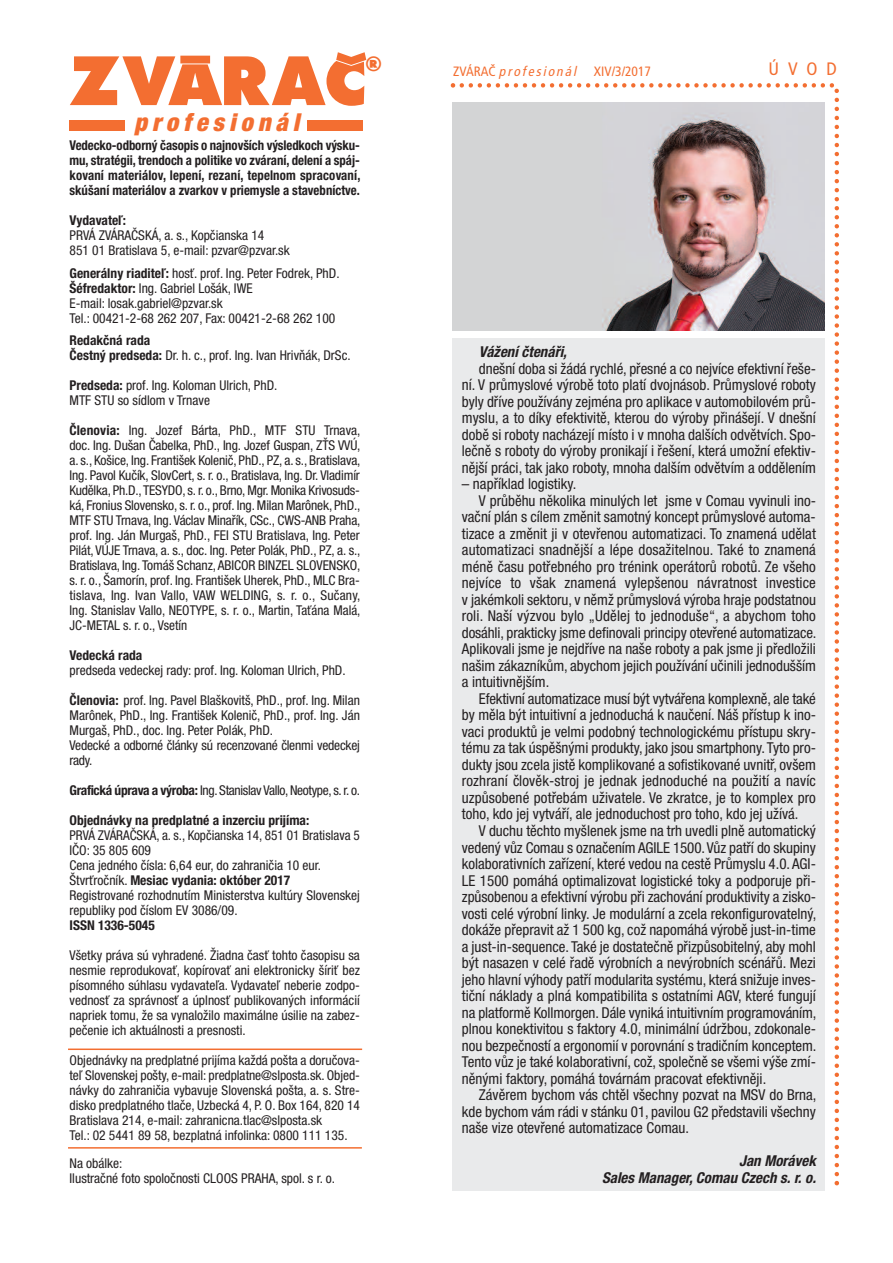
<style>
.page{position:relative;width:893px;height:1263px;background:#fff}
.page>*{position:absolute;margin:0;border:0;box-sizing:border-box;transform-origin:0 0}
.t1{font:800 73.05px "Futura PCE";color:#f36e31}
.t2{font:italic 900 condensed 24.75px "Helvetica Neue LT Com";letter-spacing:.2em;color:#f36e31}
.t3{font:800 21.6px "Futura PCE";color:#f36e31}
.t4{font:condensed 18px "Frutiger LT Com";color:#f36e31}
.t5{font:condensed 15px/16.5px "Helvetica Neue LT Com";color:#231f20;text-align:justify}
.t6{font:italic 700 condensed 15px/16.5px "Helvetica Neue LT Com";color:#231f20;text-align:right}
.t7{font:condensed 13.5px/15px "Helvetica Neue LT Com";color:#231f20}
.t8{font:700 condensed 13.5px/15px "Helvetica Neue LT Com";color:#231f20;text-align:justify;scale:.95 1}
.t9{font:700 condensed 13.5px "Helvetica Neue LT Com";color:#231f20}
.t10{font:condensed 13.5px "Helvetica Neue LT Com";letter-spacing:-.025em;color:#231f20}
.t11{font:condensed 13.5px "Frutiger LT Com";color:#f36e31}
.s1{font-weight:700}
.s2{font-style:italic}
</style>
<div class="page">
<svg style="left:455px;top:83px;width:384px;height:1103px"></svg>
<svg style="left:834px;top:1181px;width:5px;height:4px"></svg>
<svg style="left:451px;top:83px;width:4px;height:5px"></svg>
<hr style="left:68px;top:1048px;width:294px;height:2px;background:#f36e31">
<hr style="left:68px;top:1147px;width:294px;height:1px;background:#f36e31">
<div style="left:70px;top:120px;width:55px;height:10px;background:#f36e31"></div>
<div style="left:308px;top:120px;width:55px;height:10px;background:#f36e31"></div>
<div style="left:453px;top:338px;width:372px;height:853px;background:#e9eaeb"></div>
<img style="left:453px;top:102px;width:372px;height:229px">
<h1 class="t1" style="left:70px;top:37px;width:297px">ZVĀRAČ</h1>
<h3 class="t3" style="left:365px;top:51px;width:18px">®</h3>
<h2 class="t2" style="left:134px;top:107px;width:167px">profesionál</h2>
<p class="t8" style="left:70px;top:138px;width:308px">Vedecko-odborný časopis o najnovších výsledkoch výsku&shy;mu, stratégii, trendoch a politike vo zváraní, delení a spáj&shy;kovaní materiálov, lepení, rezaní, tepelnom spracovaní, skúšaní materiálov a zvarkov v priemysle a stavebníctve.</p>
<p class="t9" style="left:70px;top:212px;width:58px">Vydavateľ:</p>
<p class="t7" style="left:70px;top:228px;width:222px">PRVÁ ZVÁRAČSKÁ, a. s., Kopčianska 14<br>851 01 Bratislava 5, e-mail: pzvar@pzvar.sk</p>
<p class="t7" style="left:70px;top:265px;width:272px"><span class="s1">Generálny riaditeľ:</span> hosť. prof. Ing. Peter Fodrek, PhD.<br><span class="s1">Šéfredaktor:</span> Ing. Gabriel Lošák, IWE<br>E-mail: losak.gabriel@pzvar.sk<br>Tel.: 00421-2-68 262 207, Fax: 00421-2-68 262 100</p>
<p class="t7" style="left:70px;top:333px;width:283px"><span class="s1">Redakčná rada<br>Čestný predseda:</span> Dr. h. c., prof. Ing. Ivan Hrivňák, DrSc.</p>
<p class="t7" style="left:70px;top:378px;width:209px"><span class="s1">Predseda:</span> prof. Ing. Koloman Ulrich, PhD.<br>MTF STU so sídlom v Trnave</p>
<p class="t7" style="left:70px;top:423px;width:292px;text-align:justify"><span class="s1">Členovia:</span> Ing. Jozef Bárta, PhD., MTF STU Trnava, doc. Ing. Dušan Čabelka, PhD., Ing. Jozef Guspan, ZŤS VVÚ, a. s., Košice, Ing. František Kolenič, PhD., PZ, a. s., Bratislava, Ing. Pavol Kučík, SlovCert, s. r. o., Bratislava, Ing. Dr. Vladimír Kudělka, Ph.D.,TESYDO, s. r. o., Brno, Mgr. Monika Krivosuds&shy;ká, Fronius Slovensko, s. r. o., prof. Ing. Milan Marônek, PhD., MTF STU Trnava, Ing. Václav Minařík, CSc., CWS-ANB Praha, prof. Ing. Ján Murgaš, PhD., FEI STU Bratislava, Ing. Peter Pilát, VÚJE Trnava, a. s., doc. Ing. Peter Polák, PhD., PZ, a. s., Bratislava, Ing. Tomáš Schanz, ABICOR BINZEL SLOVENSKO, s. r. o., Šamorín, prof. Ing. František Uherek, PhD., MLC Bra&shy;tislava, Ing. Ivan Vallo, VAW WELDING, s. r. o., Sučany, Ing. Stanislav Vallo, NEOTYPE, s. r. o., Martin, Taťána Malá, JC-METAL s. r. o., Vsetín</p>
<p class="t9" style="left:70px;top:647px;width:74px">Vedecká rada</p>
<p class="t7" style="left:70px;top:663px;width:278px">predseda vedeckej rady: prof. Ing. Koloman Ulrich, PhD.</p>
<p class="t7" style="left:70px;top:693px;width:292px"><span class="s1">Členovia:</span> prof. Ing. Pavel Blaškovitš, PhD., prof. Ing. Milan Marônek, PhD., Ing. František Kolenič, PhD., prof. Ing. Ján Murgaš, PhD., doc. Ing. Peter Polák, PhD.<br>Vedecké a odborné články sú recenzované členmi vedeckej rady.</p>
<p class="t10" style="left:70px;top:782px;width:292px"><span class="s1">Grafická úprava a výroba:</span> Ing.Stanislav Vallo,Neotype, s.r. o.</p>
<p class="t9" style="left:70px;top:812px;width:241px">Objednávky na predplatné a inzerciu prijíma:</p>
<p class="t7" style="left:70px;top:828px;width:292px">PRVÁ ZVÁRAČSKÁ, a. s., Kopčianska 14, 851 01 Bratislava 5<br>IČO: 35 805 609<br>Cena jedného čísla: 6,64 eur, do zahraničia 10 eur.<br>Štvrťročník. <span class="s1">Mesiac vydania: október 2017<br></span>Registrované rozhodnutím Ministerstva kultúry Slovenskej republiky pod číslom EV 3086/09.</p>
<p class="t9" style="left:70px;top:917px;width:87px">ISSN 1336-5045</p>
<p class="t7" style="left:70px;top:948px;width:292px;text-align:justify">Všetky práva sú vyhradené. Žiadna časť tohto časopisu sa nesmie reprodukovať, kopírovať ani elektronicky šíriť bez písomného súhlasu vydavateľa. Vydavateľ neberie zodpo&shy;vednosť za správnosť a úplnosť publikovaných informácií napriek tomu, že sa vynaložilo maximálne úsilie na zabez&shy;pečenie ich aktuálnosti a presnosti.</p>
<p class="t7" style="left:70px;top:1053px;width:292px">Objednávky na predplatné prijíma každá pošta a doručova&shy;teľ Slovenskej pošty, e-mail: predplatne@slposta.sk. Objed&shy;návky do zahraničia vybavuje Slovenská pošta, a. s. Stre&shy;disko predplatného tlače, Uzbecká 4, P. O. Box 164, 820 14<br>Bratislava 214, e-mail: zahranicna.tlac@slposta.sk<br>Tel.: 02 5441 89 58, bezplatná infolinka: 0800 111 135.</p>
<p class="t7" style="left:70px;top:1155px;width:267px">Na obálke:<br>Ilustračné foto spoločnosti CLOOS PRAHA, spol. s r. o.</p>
<p class="t11" style="left:453px;top:63px;width:199px">ZVÁRAČ <span class="s2">profesionál</span> XIV/3/2017</p>
<p class="t4" style="left:768px;top:58px;width:70px">ÚVOD</p>
<p class="t6" style="left:479px;top:344px;width:90px">Vážení čtenáři,</p>
<p class="t5" style="left:462px;top:360px;width:356px;text-indent:17px">dnešní doba si žádá rychlé, přesné a co nejvíce efektivní řeše&shy;ní. V průmyslové výrobě toto platí dvojnásob. Průmyslové roboty byly dříve používány zejména pro aplikace v automobilovém prů&shy;myslu, a to díky efektivitě, kterou do výroby přinášejí. V dnešní době si roboty nacházejí místo i v mnoha dalších odvětvích. Spo&shy;lečně s roboty do výroby pronikají i řešení, která umožní efektiv&shy;nější práci, tak jako roboty, mnoha dalším odvětvím a oddělením</p>
<p class="t5" style="left:462px;top:476px;width:116px">– například logistiky.</p>
<p class="t5" style="left:479px;top:492px;width:339px">V průběhu několika minulých let jsme v Comau vyvinuli ino-</p>
<p class="t5" style="left:462px;top:509px;width:355px">vační plán s cílem změnit samotný koncept průmyslové automa-</p>
<p class="t5" style="left:462px;top:525px;width:356px">tizace a změnit ji v otevřenou automatizaci. To znamená udělat</p>
<p class="t5" style="left:462px;top:542px;width:356px">automatizaci snadnější a lépe dosažitelnou. Také to znamená</p>
<p class="t5" style="left:462px;top:558px;width:356px">méně času potřebného pro trénink operátorů robotů. Ze všeho</p>
<p class="t5" style="left:462px;top:575px;width:356px">nejvíce to však znamená vylepšenou návratnost investice</p>
<p class="t5" style="left:462px;top:591px;width:356px">v jakémkoli sektoru, v němž průmyslová výroba hraje podstatnou</p>
<p class="t5" style="left:462px;top:608px;width:356px">roli. Naší výzvou bylo „Udělej to jednoduše“, a abychom toho</p>
<p class="t5" style="left:462px;top:624px;width:356px">dosáhli, prakticky jsme definovali principy otevřené automatizace.</p>
<p class="t5" style="left:462px;top:641px;width:356px">Aplikovali jsme je nejdříve na naše roboty a pak jsme ji předložili</p>
<p class="t5" style="left:462px;top:657px;width:356px">našim zákazníkům, abychom jejich používání učinili jednodušším</p>
<p class="t5" style="left:462px;top:674px;width:89px">a intuitivnějším.</p>
<p class="t5" style="left:479px;top:690px;width:339px">Efektivní automatizace musí být vytvářena komplexně, ale také</p>
<p class="t5" style="left:462px;top:707px;width:356px">by měla být intuitivní a jednoduchá k naučení. Náš přístup k ino-</p>
<p class="t5" style="left:462px;top:723px;width:356px">vaci produktů je velmi podobný technologickému přístupu skry-</p>
<p class="t5" style="left:462px;top:740px;width:356px">tému za tak úspěšnými produkty, jako jsou smartphony. Tyto pro-</p>
<p class="t5" style="left:462px;top:756px;width:356px">dukty jsou zcela jistě komplikované a sofistikované uvnitř, ovšem</p>
<p class="t5" style="left:462px;top:773px;width:356px">rozhraní člověk-stroj je jednak jednoduché na použití a navíc</p>
<p class="t5" style="left:462px;top:789px;width:356px">uzpůsobené potřebám uživatele. Ve zkratce, je to komplex pro</p>
<p class="t5" style="left:462px;top:806px;width:338px">toho, kdo jej vytváří, ale jednoduchost pro toho, kdo jej užívá.</p>
<p class="t5" style="left:479px;top:822px;width:339px">V duchu těchto myšlenek jsme na trh uvedli plně automatický</p>
<p class="t5" style="left:462px;top:839px;width:356px">vedený vůz Comau s označením AGILE 1500. Vůz patří do skupiny</p>
<p class="t5" style="left:462px;top:855px;width:356px">kolaborativních zařízení, které vedou na cestě Průmyslu 4.0. AGI-</p>
<p class="t5" style="left:462px;top:872px;width:356px">LE 1500 pomáhá optimalizovat logistické toky a podporuje při-</p>
<p class="t5" style="left:462px;top:888px;width:356px">způsobenou a efektivní výrobu při zachování produktivity a zisko-</p>
<p class="t5" style="left:462px;top:905px;width:356px">vosti celé výrobní linky. Je modulární a zcela rekonfigurovatelný,</p>
<p class="t5" style="left:462px;top:921px;width:356px">dokáže přepravit až 1 500 kg, což napomáhá výrobě just-in-time</p>
<p class="t5" style="left:462px;top:938px;width:356px">a just-in-sequence. Také je dostatečně přizpůsobitelný, aby mohl</p>
<p class="t5" style="left:462px;top:954px;width:356px">být nasazen v celé řadě výrobních a nevýrobních scénářů. Mezi</p>
<p class="t5" style="left:462px;top:971px;width:356px">jeho hlavní výhody patří modularita systému, která snižuje inves-</p>
<p class="t5" style="left:462px;top:987px;width:356px">tiční náklady a plná kompatibilita s ostatními AGV, které fungují</p>
<p class="t5" style="left:462px;top:1004px;width:356px">na platformě Kollmorgen. Dále vyniká intuitivním programováním,</p>
<p class="t5" style="left:462px;top:1020px;width:356px">plnou konektivitou s faktory 4.0, minimální údržbou, zdokonale-</p>
<p class="t5" style="left:462px;top:1037px;width:356px">nou bezpečností a ergonomií v porovnání s tradičním konceptem.</p>
<p class="t5" style="left:462px;top:1053px;width:356px">Tento vůz je také kolaborativní, což, společně se všemi výše zmí-</p>
<p class="t5" style="left:462px;top:1070px;width:306px">něnými faktory, pomáhá továrnám pracovat efektivněji.</p>
<p class="t5" style="left:479px;top:1086px;width:339px">Závěrem bychom vás chtěl všechny pozvat na MSV do Brna,</p>
<p class="t5" style="left:462px;top:1103px;width:356px">kde bychom vám rádi v stánku 01, pavilou G2 představili všechny</p>
<p class="t5" style="left:462px;top:1119px;width:229px">naše vize otevřené automatizace Comau.</p>
<p class="t6" style="left:602px;top:1152px;width:215px">Jan Morávek<br>Sales Manager, Comau Czech s. r. o.</p>
</div>
